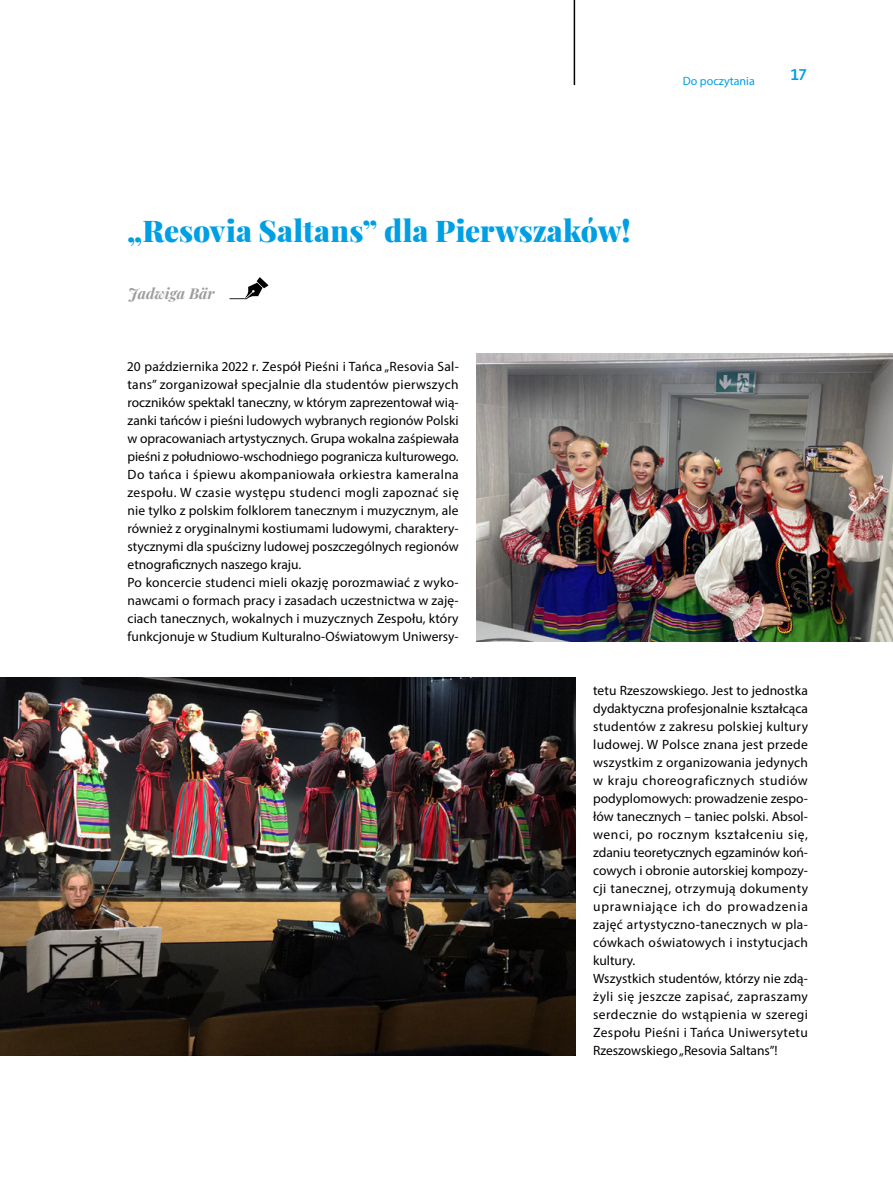
<style>
.page{position:relative;width:893px;height:1191px;background:#fff}
.page>*{position:absolute;margin:0;border:0;box-sizing:border-box;transform-origin:0 0}
.t1{font:900 30px "Playfair Display";color:#009fe3}
.t2{font:700 16.5px "Corbel";color:#009fe3}
.t3{font:italic 700 15px "Playfair Display";color:#9d9d9c}
.t4{font:13.5px/18px "Myriad Pro";letter-spacing:.01em;color:#000}
.t5{font:12px "Myriad Pro";color:#009fe3}
</style>
<div class="page">
<hr style="left:574px;top:0;width:1px;height:85px;background:#000">
<svg style="left:230px;top:277px;width:39px;height:22px"></svg>
<img style="left:0;top:677px;width:575px;height:378px">
<img style="left:477px;top:353px;width:416px;height:288px">
<h1 class="t1" style="left:127px;top:207px;width:505px">„Resovia Saltans” dla Pierwszaków!</h1>
<p class="t3" style="left:128px;top:281px;width:88px">Jadwiga Bär</p>
<p class="t4" style="left:128px;top:357px;width:333px">20 października 2022 r. Zespół Pieśni i Tańca „Resovia Sal&shy;tans” zorganizował specjalnie dla studentów pierwszych roczników spektakl taneczny, w którym zaprezentował wią&shy;zanki tańców i pieśni ludowych wybranych regionów Polski w opracowaniach artystycznych. Grupa wokalna zaśpiewała pieśni z południowo-wschodniego pogranicza kulturowego.<br>Do tańca i śpiewu akompaniowała orkiestra kameralna zespołu. W czasie występu studenci mogli zapoznać się nie tylko z polskim folklorem tanecznym i muzycznym, ale również z oryginalnymi kostiumami ludowymi, charaktery&shy;stycznymi dla spuścizny ludowej poszczególnych regionów etnograficznych naszego kraju.<br>Po koncercie studenci mieli okazję porozmawiać z wyko&shy;nawcami o formach pracy i zasadach uczestnictwa w zaję&shy;ciach tanecznych, wokalnych i muzycznych Zespołu, który funkcjonuje w Studium Kulturalno-Oświatowym Uniwersy-</p>
<p class="t5" style="left:683px;top:74px;width:74px">Do poczytania</p>
<p class="t2" style="left:791px;top:65px;width:18px">17</p>
<p class="t4" style="left:593px;top:681px;width:216px">tetu Rzeszowskiego. Jest to jednostka dydaktyczna profesjonalnie kształcąca studentów z zakresu polskiej kultury ludowej. W Polsce znana jest przede wszystkim z organizowania jedynych w kraju choreograficznych studiów podyplomowych: prowadzenie zespo&shy;łów tanecznych – taniec polski. Absol&shy;wenci, po rocznym kształceniu się, zdaniu teoretycznych egzaminów koń&shy;cowych i obronie autorskiej kompozy&shy;cji tanecznej, otrzymują dokumenty uprawniające ich do prowadzenia zajęć artystyczno-tanecznych w pla&shy;cówkach oświatowych i instytucjach kultury.<br>Wszystkich studentów, którzy nie zdą&shy;żyli się jeszcze zapisać, zapraszamy serdecznie do wstąpienia w szeregi Zespołu Pieśni i Tańca Uniwersytetu Rzeszowskiego „Resovia Saltans”!</p>
</div>
